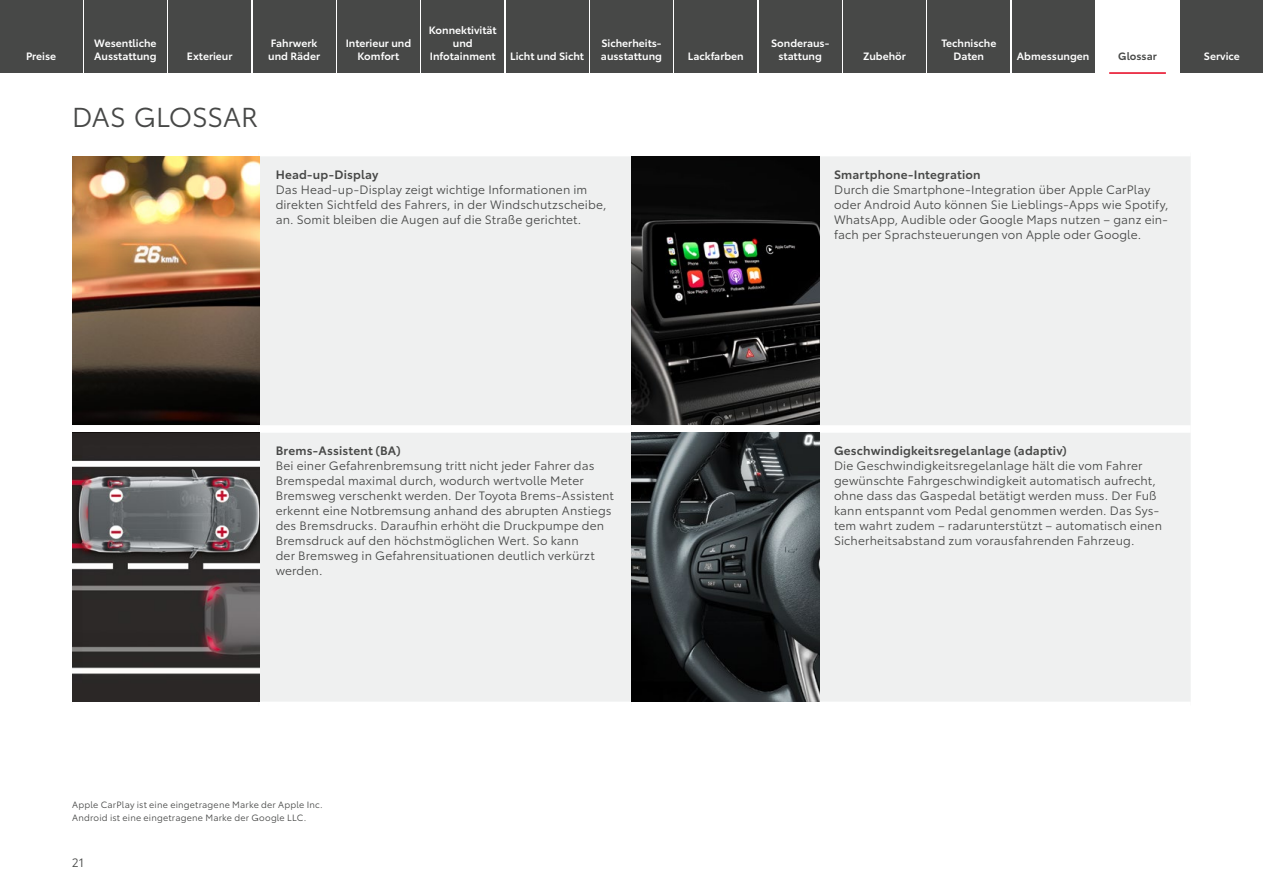
<style>
.page{position:relative;width:1263px;height:893px;background:#fff}
.page>*{position:absolute;margin:0;border:0;box-sizing:border-box;transform-origin:0 0}
._1_Headline{font:27px "Toyota Type";letter-spacing:-.01em;color:#474847}
._1_Glossar_Copy{font:12px/15px "Toyota Type";letter-spacing:.01em;color:#474847}
._1_Glossar_Head{font:600 12px "Toyota Type";letter-spacing:.015em;color:#474847}
._1_Verlinkung{font:600 10.5px/12.6px "Toyota Type";color:#fff;text-align:center}
._1_Verlinkung_aktuell{font:600 10.5px "Toyota Type";color:#474847}
._1_Fußzeilen{font:9px "Toyota Type";letter-spacing:.02em;color:#474847}
</style>
<div class="page">
<div style="left:72px;top:156px;width:1119px;height:546px;background:#eff0f0"></div>
<div style="left:72px;top:425px;width:187px;height:8px;background:#fff"></div>
<div style="left:259px;top:425px;width:372px;height:8px;background:#fff"></div>
<div style="left:631px;top:425px;width:186px;height:8px;background:#fff"></div>
<div style="left:817px;top:425px;width:374px;height:8px;background:#fff"></div>
<img style="left:72px;top:156px;width:188px;height:269px">
<img style="left:631px;top:156px;width:188px;height:269px">
<img style="left:72px;top:433px;width:188px;height:268px">
<img style="left:631px;top:433px;width:188px;height:268px">
<div style="left:0;top:0;width:82px;height:72px;background:#474847"></div>
<div style="left:84px;top:0;width:83px;height:72px;background:#474847"></div>
<div style="left:169px;top:0;width:82px;height:72px;background:#474847"></div>
<div style="left:253px;top:0;width:82px;height:72px;background:#474847"></div>
<div style="left:337px;top:0;width:83px;height:72px;background:#474847"></div>
<div style="left:422px;top:0;width:82px;height:72px;background:#474847"></div>
<div style="left:506px;top:0;width:82px;height:72px;background:#474847"></div>
<div style="left:590px;top:0;width:83px;height:72px;background:#474847"></div>
<div style="left:675px;top:0;width:82px;height:72px;background:#474847"></div>
<div style="left:759px;top:0;width:82px;height:72px;background:#474847"></div>
<div style="left:843px;top:0;width:83px;height:72px;background:#474847"></div>
<div style="left:928px;top:0;width:82px;height:72px;background:#474847"></div>
<hr style="left:1109px;top:72px;width:57px;height:2px;background:#e7001d">
<div style="left:1181px;top:0;width:82px;height:72px;background:#474847"></div>
<div style="left:1012px;top:0;width:82px;height:72px;background:#474847"></div>
<p class="_1_Verlinkung" style="left:26px;top:49px;width:32px">Preise</p>
<p class="_1_Verlinkung" style="left:94px;top:36px;width:64px;text-align:left">Wesentliche<br>Ausstattung</p>
<p class="_1_Verlinkung" style="left:187px;top:49px;width:47px">Exterieur</p>
<p class="_1_Verlinkung" style="left:268px;top:36px;width:53px;text-align:left">Fahrwerk und Räder</p>
<p class="_1_Verlinkung" style="left:346px;top:36px;width:67px">Interieur und<br>Komfort</p>
<p class="_1_Verlinkung" style="left:429px;top:23px;width:69px">Konnektivität und<br>Infotainment</p>
<p class="_1_Verlinkung" style="left:510px;top:49px;width:75px">Licht und Sicht</p>
<p class="_1_Verlinkung" style="left:601px;top:36px;width:63px;text-align:left">Sicherheits&shy;ausstattung</p>
<p class="_1_Headline" style="left:72px;top:97px;width:187px">DAS GLOSSAR</p>
<p class="_1_Glossar_Head" style="left:276px;top:165px;width:104px">Head-up-Display</p>
<p class="_1_Glossar_Copy" style="left:276px;top:181px;width:332px">Das Head-up-Display zeigt wichtige Informationen im direkten Sichtfeld des Fahrers, in der Windschutzscheibe, an. Somit bleiben die Augen auf die Straße gerichtet.</p>
<p class="_1_Verlinkung" style="left:688px;top:49px;width:57px">Lackfarben</p>
<p class="_1_Verlinkung" style="left:771px;top:36px;width:60px">Sonderaus&shy;stattung</p>
<p class="_1_Verlinkung" style="left:863px;top:49px;width:44px">Zubehör</p>
<p class="_1_Verlinkung" style="left:941px;top:36px;width:56px">Technische<br>Daten</p>
<p class="_1_Verlinkung" style="left:1017px;top:49px;width:74px">Abmessungen</p>
<p class="_1_Verlinkung_aktuell" style="left:1118px;top:48px;width:40px">Glossar</p>
<p class="_1_Verlinkung" style="left:1204px;top:49px;width:37px">Service</p>
<p class="_1_Glossar_Head" style="left:834px;top:165px;width:148px">Smartphone-Integration</p>
<p class="_1_Glossar_Copy" style="left:834px;top:181px;width:336px">Durch die Smartphone-Integration über Apple CarPlay oder Android Auto können Sie Lieblings-Apps wie Spotify, WhatsApp, Audible oder Google Maps nutzen – ganz ein&shy;fach per Sprachsteuerungen von Apple oder Google.</p>
<p class="_1_Glossar_Head" style="left:276px;top:441px;width:127px">Brems-Assistent (BA)</p>
<p class="_1_Glossar_Copy" style="left:276px;top:457px;width:340px">Bei einer Gefahrenbremsung tritt nicht jeder Fahrer das Bremspedal maximal durch, wodurch wertvolle Meter Bremsweg verschenkt werden. Der Toyota Brems-Assistent erkennt eine Notbremsung anhand des abrupten Anstiegs des Bremsdrucks. Daraufhin erhöht die Druckpumpe den Bremsdruck auf den höchstmöglichen Wert. So kann<br>der Bremsweg in Gefahrensituationen deutlich verkürzt werden.</p>
<p class="_1_Glossar_Head" style="left:834px;top:441px;width:234px">Geschwindigkeitsregelanlage (adaptiv)</p>
<p class="_1_Glossar_Copy" style="left:834px;top:457px;width:330px">Die Geschwindigkeitsregelanlage hält die vom Fahrer gewünschte Fahrgeschwindigkeit automatisch aufrecht, ohne dass das Gaspedal betätigt werden muss. Der Fuß kann entspannt vom Pedal genommen werden. Das Sys&shy;tem wahrt zudem – radarunterstützt – automatisch einen Sicherheitsabstand zum vorausfahrenden Fahrzeug.</p>
<p class="_1_Fußzeilen" style="left:72px;top:798px;width:252px">Apple CarPlay ist eine eingetragene Marke der Apple Inc.</p>
<p class="_1_Fußzeilen" style="left:72px;top:811px;width:236px">Android ist eine eingetragene Marke der Google LLC.</p>
<p class="_1_Glossar_Copy" style="left:72px;top:855px;width:14px">21</p>
</div>
